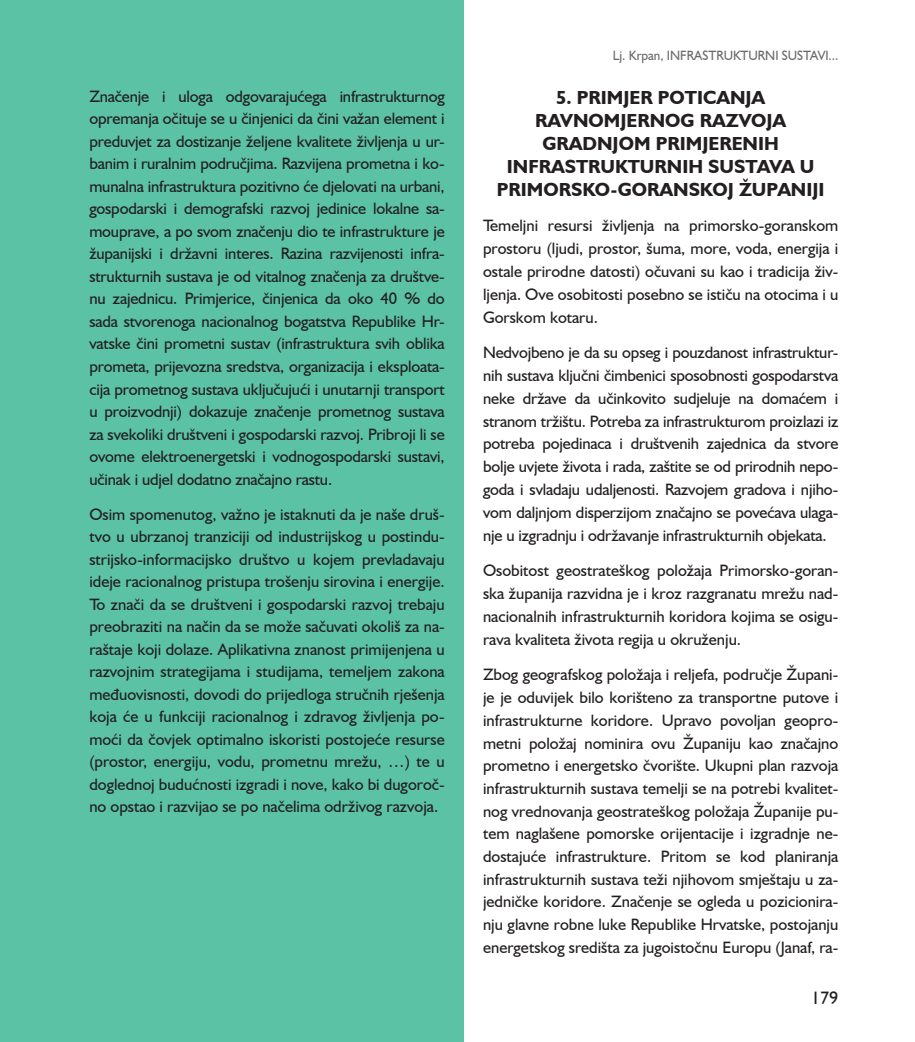
<style>
.page{position:relative;width:915px;height:1042px;background:#fff}
.page>*{position:absolute;margin:0;border:0;box-sizing:border-box;transform-origin:0 0}
.t1{font:700 18.9px/23px "Humanist 521 BT";color:#231f20;text-align:center}
.t2{font:18px "Humanist 521 BT";color:#231f20}
.t3{font:16.5px/22.5px "Humanist 521 BT";color:#231f20;text-align:justify}
.t4{font:13.5px "Humanist 521 BT";color:#69696c;scale:.96 1}
</style>
<div class="page">
<div style="left:0;top:0;width:463px;height:1042px;background:#5bc2a5"></div>
<p class="t3" style="left:89px;top:85px;width:357px">Značenje i uloga odgovarajućega infrastrukturnog opremanja očituje se u činjenici da čini važan element i preduvjet za dostizanje željene kvalitete življenja u ur&shy;banim i ruralnim područjima. Razvijena prometna i ko&shy;munalna infrastruktura pozitivno će djelovati na urbani, gospodarski i demografski razvoj jedinice lokalne sa&shy;mouprave, a po svom značenju dio te infrastrukture je županijski i državni interes. Razina razvijenosti infra&shy;strukturnih sustava je od vitalnog značenja za društve&shy;nu zajednicu. Primjerice, činjenica da oko 40 % do sada stvorenoga nacionalnog bogatstva Republike Hr&shy;vatske čini prometni sustav (infrastruktura svih oblika prometa, prijevozna sredstva, organizacija i eksploata&shy;cija prometnog sustava uključujući i unutarnji transport u proizvodnji) dokazuje značenje prometnog sustava za svekoliki društveni i gospodarski razvoj. Pribroji li se ovome elektroenergetski i vodnogospodarski sustavi, učinak i udjel dodatno značajno rastu.</p>
<p class="t3" style="left:89px;top:502px;width:357px">Osim spomenutog, važno je istaknuti da je naše druš&shy;tvo u ubrzanoj tranziciji od industrijskog u postindu&shy;strijsko-informacijsko društvo u kojem prevladavaju ideje racionalnog pristupa trošenju sirovina i energije.<br>To znači da se društveni i gospodarski razvoj trebaju preobraziti na način da se može sačuvati okoliš za na&shy;raštaje koji dolaze. Aplikativna znanost primijenjena u razvojnim strategijama i studijama, temeljem zakona međuovisnosti, dovodi do prijedloga stručnih rješenja koja će u funkciji racionalnog i zdravog življenja po&shy;moći da čovjek optimalno iskoristi postojeće resurse (prostor, energiju, vodu, prometnu mrežu, …) te u doglednoj budućnosti izgradi i nove, kako bi dugoroč&shy;no opstao i razvijao se po načelima održivog razvoja.</p>
<p class="t4" style="left:612px;top:47px;width:236px">Lj. Krpan, INFRASTRUKTURNI SUSTAVI...</p>
<p class="t1" style="left:496px;top:85px;width:329px">5. PRIMJER POTICANJA<br>RAVNOMJERNOG RAZVOJA<br>GRADNJOM PRIMJERENIH<br>INFRASTRUKTURNIH SUSTAVA U<br>PRIMORSKO-GORANSKOJ ŽUPANIJI</p>
<p class="t3" style="left:483px;top:214px;width:357px">Temeljni resursi življenja na primorsko-goranskom prostoru (ljudi, prostor, šuma, more, voda, energija i ostale prirodne datosti) očuvani su kao i tradicija živ&shy;ljenja. Ove osobitosti posebno se ističu na otocima i u Gorskom kotaru.</p>
<p class="t3" style="left:483px;top:341px;width:357px">Nedvojbeno je da su opseg i pouzdanost infrastruktur&shy;nih sustava ključni čimbenici sposobnosti gospodarstva neke države da učinkovito sudjeluje na domaćem i stranom tržištu. Potreba za infrastrukturom proizlazi iz potreba pojedinaca i društvenih zajednica da stvore bolje uvjete života i rada, zaštite se od prirodnih nepo&shy;goda i svladaju udaljenosti. Razvojem gradova i njiho&shy;vom daljnjom disperzijom značajno se povećava ulaga&shy;nje u izgradnju i održavanje infrastrukturnih objekata.</p>
<p class="t3" style="left:483px;top:559px;width:357px">Osobitost geostrateškog položaja Primorsko-goran&shy;ska županija razvidna je i kroz razgranatu mrežu nad&shy;nacionalnih infrastrukturnih koridora kojima se osigu&shy;rava kvaliteta života regija u okruženju.</p>
<p class="t3" style="left:483px;top:663px;width:357px">Zbog geografskog položaja i reljefa, područje Župani&shy;je je oduvijek bilo korišteno za transportne putove i infrastrukturne koridore. Upravo povoljan geopro&shy;metni položaj nominira ovu Županiju kao značajno prometno i energetsko čvorište. Ukupni plan razvoja infrastrukturnih sustava temelji se na potrebi kvalitet&shy;nog vrednovanja geostrateškog položaja Županije pu&shy;tem naglašene pomorske orijentacije i izgradnje ne&shy;dostajuće infrastrukture. Pritom se kod planiranja infrastrukturnih sustava teži njihovom smještaju u za&shy;jedničke koridore. Značenje se ogleda u pozicionira&shy;nju glavne robne luke Republike Hrvatske, postojanju energetskog središta za jugoistočnu Europu (Janaf, ra-</p>
<p class="t2" style="left:810px;top:986px;width:29px">179</p>
</div>
